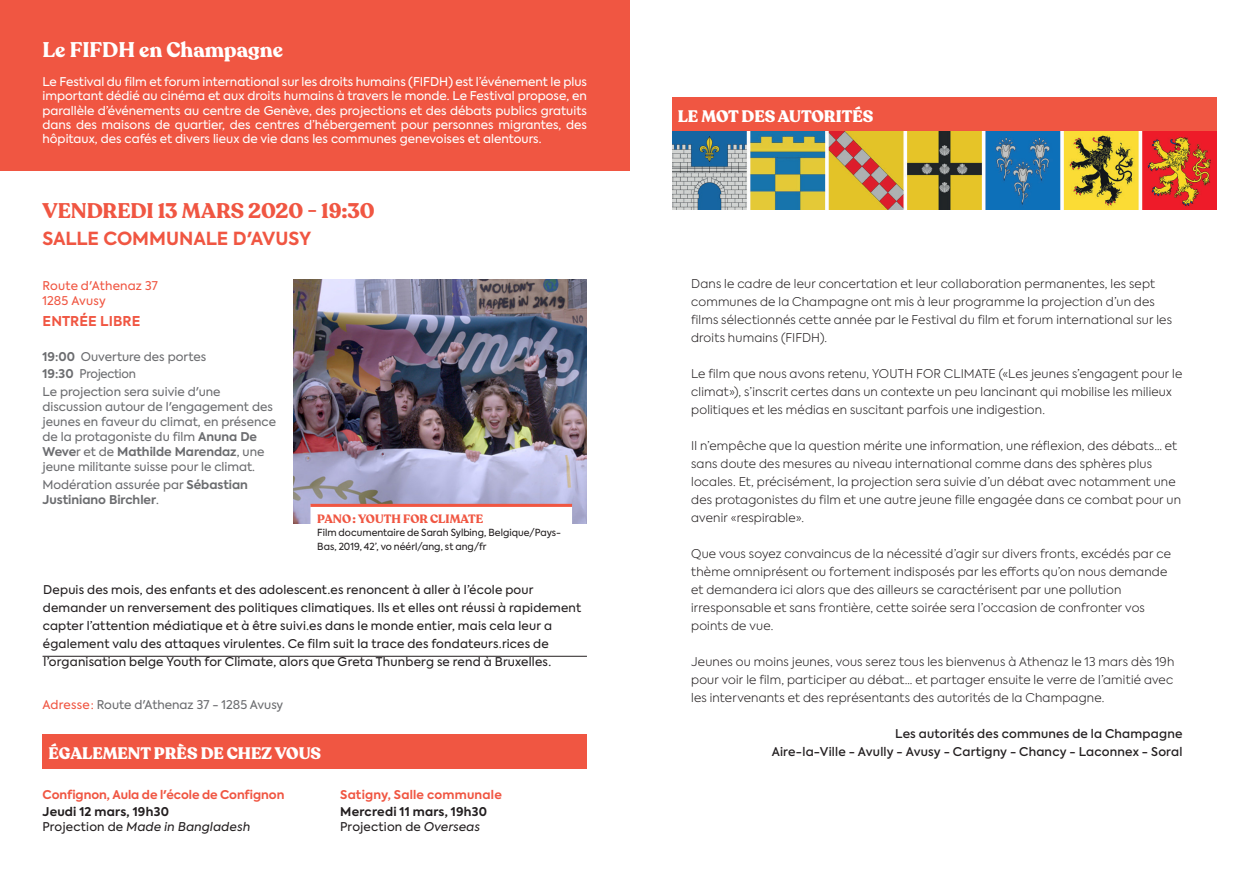
<style>
.page{position:relative;width:1259px;height:893px;background:#fff}
.page>*{position:absolute;margin:0;border:0;box-sizing:border-box;transform-origin:0 0}
.t1{font:700 21px "Recoleta";letter-spacing:-.01em;color:#f05642}
.t2{font:700 21px "Recoleta";color:#fff}
.t3{font:700 18px "Axiforma";letter-spacing:-.005em;color:#f05642}
.t4{font:900 16.5px "Recoleta";color:#fff}
.t5{font:700 13.5px "Axiforma";letter-spacing:.005em;color:#f05642}
.t6{font:300 12px/18px "Axiforma";letter-spacing:.015em;color:#231f20}
.t7{font:12px/14.2px "Axiforma";color:#fff;text-align:justify}
.t8{font:12px/18px "Axiforma";letter-spacing:.015em;color:#231f20}
.t9{font:12px/15px "Axiforma";color:#6c6d70}
.t10{font:500 12px/18px "Axiforma";letter-spacing:.015em;color:#231f20;text-align:right}
.t11{font:700 12px/15px "Axiforma";letter-spacing:.02em;color:#231f20}
.t12{font:700 12px "Axiforma";color:#f05642}
.t13{font:700 12px/15px "Axiforma";color:#6c6d70}
.t14{font:12px/15px "Axiforma";letter-spacing:.015em;color:#f05642}
.t15{font:700 12px "Recoleta";color:#f05642}
.t16{font:9.75px/13.5px "Axiforma";color:#231f20}
.s1{font-weight:700}
.s2{font-weight:400}
.s3{color:#f05642}
.s4{font-weight:400;font-style:italic}
</style>
<div class="page">
<div style="left:0;top:0;width:629px;height:171px;background:#f05642"></div>
<hr style="left:43px;top:656px;width:544px;height:1px;background:#231f20">
<div style="left:43px;top:734px;width:544px;height:35px;background:#f05642"></div>
<img style="left:293px;top:280px;width:294px;height:243px">
<div style="left:311px;top:505px;width:260px;height:51px;background:#fff"></div>
<hr style="left:310px;top:504px;width:262px;height:3px;background:#f05642">
<div style="left:671px;top:97px;width:545px;height:35px;background:#f05642"></div>
<img style="left:672px;top:132px;width:544px;height:77px">
<h1 class="t2" style="left:43px;top:37px;width:242px">Le FIFDH en Champagne</h1>
<p class="t7" style="left:42px;top:75px;width:546px">Le Festival du film et forum international sur les droits humains (FIFDH) est l’événement le plus important dédié au cinéma et aux droits humains à travers le monde. Le Festival propose, en parallèle d’événements au centre de Genève, des projections et des débats publics gratuits dans des maisons de quartier, des centres d’hébergement pour personnes migrantes, des hôpitaux, des cafés et divers lieux de vie dans les communes genevoises et alentours.</p>
<h1 class="t1" style="left:43px;top:197px;width:334px">VENDREDI 13 MARS 2020 - 19:30</h1>
<h2 class="t3" style="left:43px;top:226px;width:270px">SALLE COMMUNALE D'AVUSY</h2>
<p class="t14" style="left:43px;top:278px;width:117px">Route d'Athenaz 37<br>1285 Avusy</p>
<p class="t5" style="left:43px;top:311px;width:99px">ENTRÉE LIBRE</p>
<p class="t9" style="left:43px;top:347px;width:180px;line-height:18px"><span class="s1">19:00</span> Ouverture des portes<br><span class="s1">19:30</span> Projection<br>Le projection sera suivie d'une</p>
<p class="t9" style="left:43px;top:400px;width:235px">discussion autour de l'engagement des jeunes en faveur du climat, en présence de la protagoniste du film <span class="s1">Anuna De Weve</span>r et de <span class="s1">Mathilde Marendaz</span>, une jeune militante suisse pour le climat.</p>
<p class="t13" style="left:43px;top:478px;width:207px"><span class="s2">Modération assurée par</span> Sébastian<br>Justiniano Birchler<span class="s2">.</span></p>
<p class="t15" style="left:317px;top:511px;width:167px">PANO: YOUTH FOR CLIMATE</p>
<p class="t16" style="left:317px;top:526px;width:245px">Film documentaire de Sarah Sylbing, Belgique/Pays-<br>Bas, 2019, 42’, vo néérl/ang, st ang/fr</p>
<p class="t8" style="left:43px;top:581px;width:540px">Depuis des mois, des enfants et des adolescent·es renoncent à aller à l’école pour demander un renversement des politiques climatiques. Ils et elles ont réussi à rapidement capter l’attention médiatique et à être suivi·es dans le monde entier, mais cela leur a également valu des attaques virulentes. Ce film suit la trace des fondateurs·rices de l’organisation belge Youth for Climate, alors que Greta Thunberg se rend à Bruxelles.</p>
<p class="t9" style="left:43px;top:697px;width:242px"><span class="s3">Adresse :</span> Route d'Athenaz 37 - 1285 Avusy</p>
<h3 class="t4" style="left:49px;top:742px;width:274px">ÉGALEMENT PRÈS DE CHEZ VOUS</h3>
<p class="t12" style="left:43px;top:787px;width:243px">Confignon, Aula de l'école de Confignon</p>
<p class="t11" style="left:43px;top:804px;width:209px">Jeudi 12 mars, 19h30<br><span class="s2">Projection de</span> <span class="s4">Made in Bangladesh</span></p>
<p class="t12" style="left:340px;top:787px;width:163px">Satigny, Salle communale</p>
<p class="t11" style="left:340px;top:804px;width:148px">Mercredi 11 mars, 19h30<br><span class="s2">Projection de</span> <span class="s4">Overseas</span></p>
<h3 class="t4" style="left:677px;top:105px;width:197px">LE MOT DES AUTORITÉS</h3>
<p class="t6" style="left:691px;top:275px;width:482px">Dans le cadre de leur concertation et leur collaboration permanentes, les sept communes de la Champagne ont mis à leur programme la projection d’un des films sélectionnés cette année par le Festival du film et forum international sur les droits humains (FIFDH).</p>
<p class="t6" style="left:691px;top:365px;width:493px">Le film que nous avons retenu, YOUTH FOR CLIMATE («Les jeunes s’engagent pour le climat»), s’inscrit certes dans un contexte un peu lancinant qui mobilise les milieux politiques et les médias en suscitant parfois une indigestion.</p>
<p class="t6" style="left:691px;top:437px;width:491px">Il n’empêche que la question mérite une information, une réflexion, des débats… et sans doute des mesures au niveau international comme dans des sphères plus locales. Et, précisément, la projection sera suivie d’un débat avec notamment une des protagonistes du film et une autre jeune fille engagée dans ce combat pour un avenir «respirable».</p>
<p class="t6" style="left:691px;top:545px;width:481px">Que vous soyez convaincus de la nécessité d’agir sur divers fronts, excédés par ce thème omniprésent ou fortement indisposés par les efforts qu’on nous demande et demandera ici alors que des ailleurs se caractérisent par une pollution irresponsable et sans frontière, cette soirée sera l’occasion de confronter vos points de vue.</p>
<p class="t6" style="left:691px;top:653px;width:485px;text-align:justify">Jeunes ou moins jeunes, vous serez tous les bienvenus à Athenaz le 13 mars dès 19h pour voir le film, participer au débat… et partager ensuite le verre de l’amitié avec les intervenants et des représentants des autorités de la Champagne.</p>
<p class="t10" style="left:771px;top:725px;width:412px">Les autorités des communes de la Champagne<br>Aire-la-Ville - Avully - Avusy - Cartigny - Chancy - Laconnex - Soral</p>
</div>
